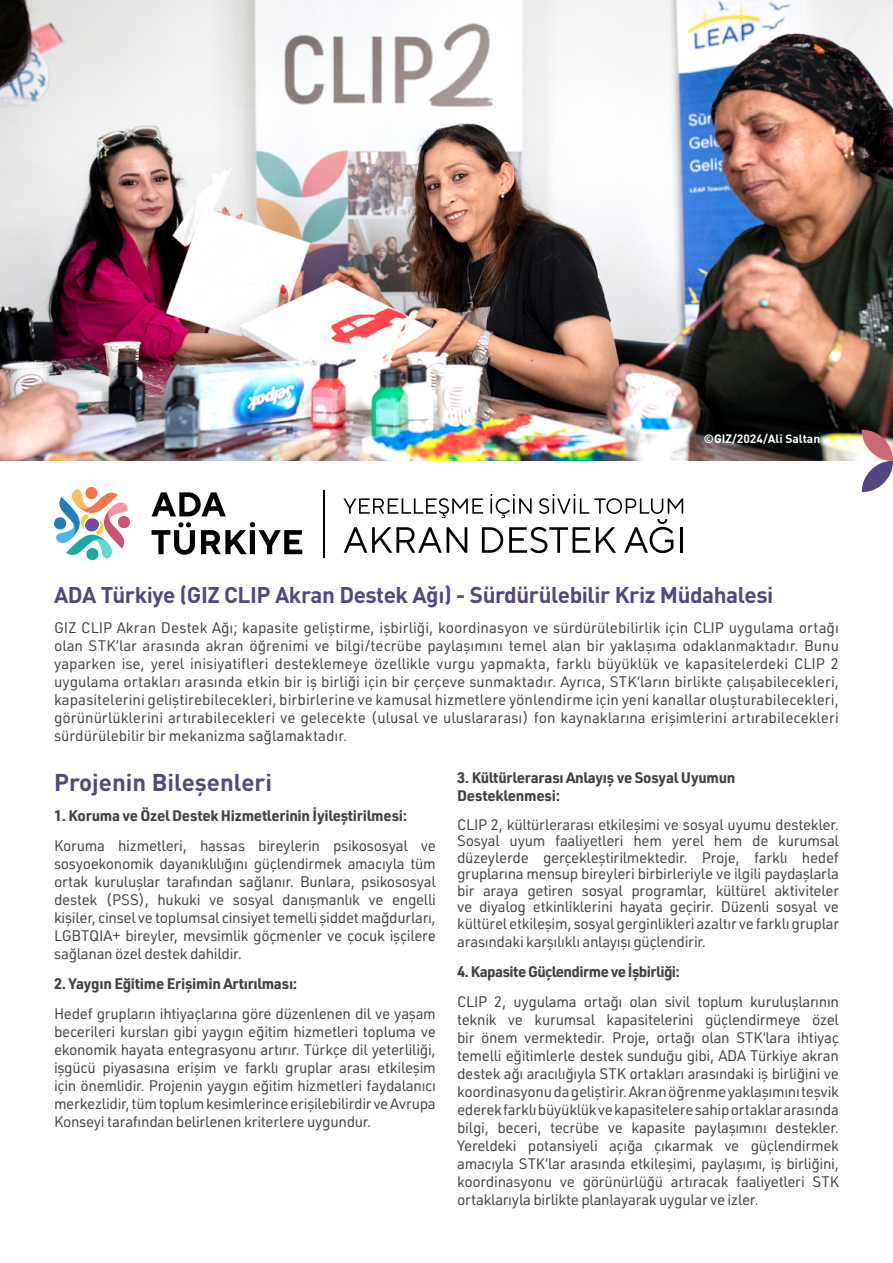
<style>
.page{position:relative;width:893px;height:1263px;background:#fff}
.page>*{position:absolute;margin:0;border:0;box-sizing:border-box;transform-origin:0 0}
.t1{font:700 24px "DIN Pro";color:#544680}
.t2{font:700 22.5px "DIN Pro";letter-spacing:-.02em;color:#544680}
.t3{font:15px/18px "URWDIN";letter-spacing:-.02em;color:#414042;text-align:justify}
.t4{font:15px/16.5px "URWDIN";letter-spacing:-.02em;color:#434243;text-align:justify}
.t5{font:700 15px "URWDIN";letter-spacing:-.02em;color:#414042}
.t6{font:700 15px/18px "URWDIN";letter-spacing:-.02em;color:#434243}
.t7{font:700 15px "URWDIN";letter-spacing:-.04em;color:#434243}
.t8{font:700 12px "DIN Pro";color:#fff}
</style>
<div class="page">
<img style="left:0;top:0;width:893px;height:461px">
<svg style="left:862px;top:430px;width:31px;height:62px"></svg>
<hr style="left:323px;top:490px;width:1px;height:67px;background:#000">
<svg style="left:343px;top:494px;width:340px;height:59px"></svg>
<hr style="left:680px;top:527px;width:3px;height:26px;background:#000">
<svg style="left:152px;top:492px;width:74px;height:24px"></svg>
<svg style="left:152px;top:522px;width:43px;height:33px"></svg>
<svg style="left:201px;top:522px;width:101px;height:32px"></svg>
<svg style="left:54px;top:487px;width:76px;height:74px"></svg>
<p class="t8" style="left:704px;top:429px;width:118px">©GIZ/2024/Ali Saltan</p>
<h2 class="t2" style="left:54px;top:578px;width:721px">ADA Türkiye (GIZ CLIP Akran Destek Ağı) - Sürdürülebilir Kriz Müdahalesi</h2>
<p class="t3" style="left:54px;top:619px;width:786px">GIZ CLIP Akran Destek Ağı; kapasite geliştirme, işbirliği, koordinasyon ve sürdürülebilirlik için CLIP uygulama ortağı olan STK’lar arasında akran öğrenimi ve bilgi/tecrübe paylaşımını temel alan bir yaklaşıma odaklanmaktadır. Bunu yaparken ise, yerel inisiyatifleri desteklemeye özellikle vurgu yapmakta, farklı büyüklük ve kapasitelerdeki CLIP 2 uygulama ortakları arasında etkin bir iş birliği için bir çerçeve sunmaktadır. Ayrıca, STK’ların birlikte çalışabilecekleri, kapasitelerini geliştirebilecekleri, birbirlerine ve kamusal hizmetlere yönlendirme için yeni kanallar oluşturabilecekleri, görünürlüklerini artırabilecekleri ve gelecekte (ulusal ve uluslararası) fon kaynaklarına erişimlerini artırabilecekleri sürdürülebilir bir mekanizma sağlamaktadır.</p>
<h1 class="t1" style="left:54px;top:763px;width:219px">Projenin Bileşenleri</h1>
<p class="t5" style="left:54px;top:805px;width:355px">1. Koruma ve Özel Destek Hizmetlerinin İyileştirilmesi:</p>
<p class="t3" style="left:54px;top:836px;width:383px">Koruma hizmetleri, hassas bireylerin psikososyal ve sosyoekonomik dayanıklılığını güçlendirmek amacıyla tüm ortak kuruluşlar tarafından sağlanır. Bunlara, psikososyal destek (PSS), hukuki ve sosyal danışmanlık ve engelli kişiler, cinsel ve toplumsal cinsiyet temelli şiddet mağdurları, LGBTQIA+ bireyler, mevsimlik göçmenler ve çocuk işçilere sağlanan özel destek dahildir.</p>
<p class="t5" style="left:54px;top:973px;width:245px">2. Yaygın Eğitime Erişimin Artırılması:</p>
<p class="t3" style="left:54px;top:1004px;width:383px">Hedef grupların ihtiyaçlarına göre düzenlenen dil ve yaşam becerileri kursları gibi yaygın eğitim hizmetleri topluma ve ekonomik hayata entegrasyonu artırır. Türkçe dil yeterliliği, işgücü piyasasına erişim ve farklı gruplar arası etkileşim için önemlidir. Projenin yaygın eğitim hizmetleri faydalanıcı merkezlidir, tüm toplum kesimlerince erişilebilirdir ve Avrupa Konseyi tarafından belirlenen kriterlere uygundur.</p>
<p class="t6" style="left:457px;top:768px;width:280px">3. Kültürlerarası Anlayış ve Sosyal Uyumun<br>Desteklenmesi:</p>
<p class="t4" style="left:457px;top:816px;width:383px">CLIP 2, kültürlerarası etkileşimi ve sosyal uyumu destekler.<br>Sosyal uyum faaliyetleri hem yerel hem de kurumsal düzeylerde gerçekleştirilmektedir. Proje, farklı hedef gruplarına mensup bireyleri birbirleriyle ve ilgili paydaşlarla bir araya getiren sosyal programlar, kültürel aktiviteler ve diyalog etkinliklerini hayata geçirir. Düzenli sosyal ve kültürel etkileşim, sosyal gerginlikleri azaltır ve farklı gruplar</p>
<p class="t4" style="left:457px;top:933px;width:251px">arasındaki karşılıklı anlayışı güçlendirir.</p>
<p class="t7" style="left:457px;top:961px;width:224px">4. Kapasite Güçlendirme ve İşbirliği:</p>
<p class="t3" style="left:457px;top:992px;width:383px">CLIP 2, uygulama ortağı olan sivil toplum kuruluşlarının teknik ve kurumsal kapasitelerini güçlendirmeye özel bir önem vermektedir. Proje, ortağı olan STK’lara ihtiyaç temelli eğitimlerle destek sunduğu gibi, ADA Türkiye akran destek ağı aracılığıyla STK ortakları arasındaki iş birliğini ve koordinasyonu da geliştirir. Akran öğrenme yaklaşımını teşvik ederek farklı büyüklük ve kapasitelere sahip ortaklar arasında bilgi, beceri, tecrübe ve kapasite paylaşımını destekler.<br>Yereldeki potansiyeli açığa çıkarmak ve güçlendirmek amacıyla STK’lar arasında etkileşimi, paylaşımı, iş birliğini, koordinasyonu ve görünürlüğü artıracak faaliyetleri STK ortaklarıyla birlikte planlayarak uygular ve izler.</p>
</div>
